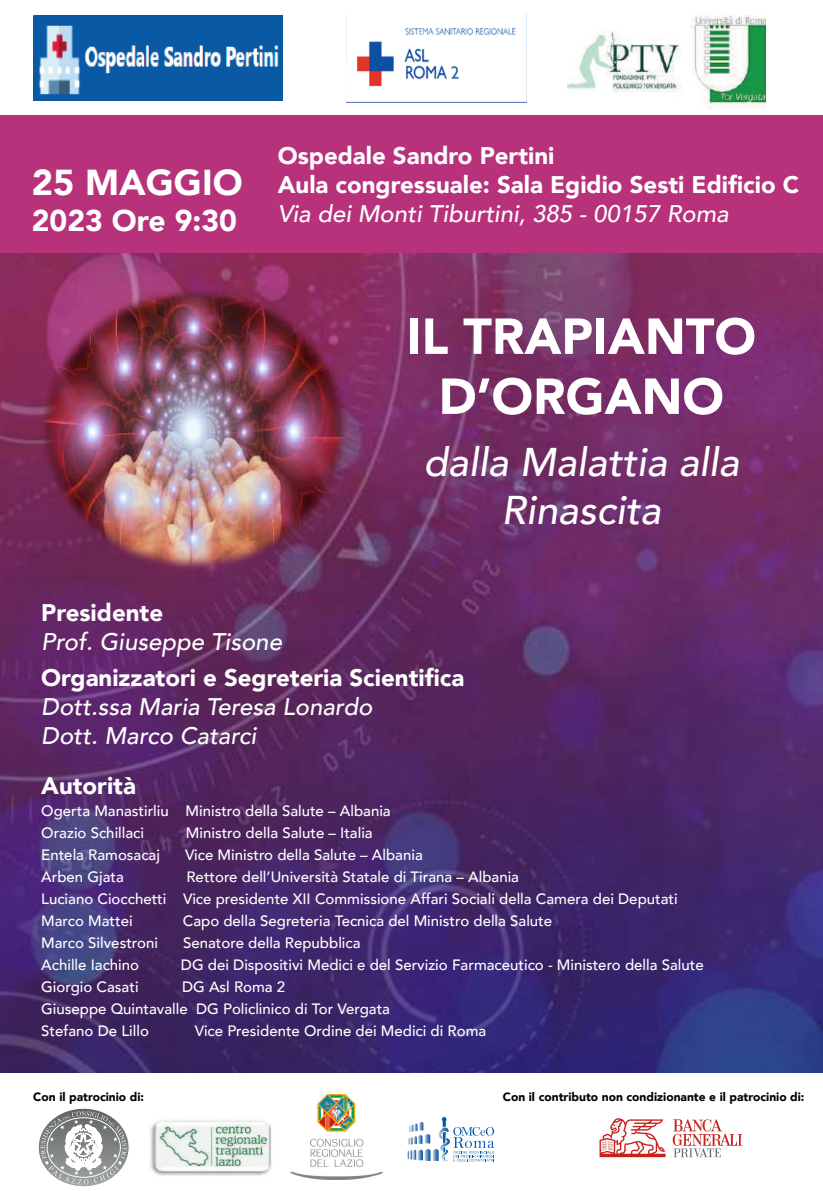
<style>
.page{position:relative;width:823px;height:1191px;background:#fff}
.page>*{position:absolute;margin:0;border:0;box-sizing:border-box;transform-origin:0 0}
.t1{font:900 50px/60px "Avenir";color:#fff;text-align:center}
.t2{font:italic 500 40px/48px "Avenir";color:#fff;text-align:center}
.t3{font:900 36px "Avenir";color:#fff}
.t4{font:900 30px "Avenir";color:#fff}
.t5{font:900 24px/28.8px "Avenir";color:#fff}
.t6{font:italic 500 24px/28.8px "Avenir";color:#fff}
.t7{font:500 15px/22px "Avenir";color:#fff}
.t8{font:900 12px "Avenir";color:#000001}
</style>
<div class="page">
<img style="left:0;top:253px;width:822px;height:820px">
<div style="left:0;top:116px;width:822px;height:137px;background:#b7317b"></div>
<img style="left:33px;top:278px;width:320px;height:299px">
<img style="left:290px;top:1095px;width:92px;height:84px">
<svg style="left:38px;top:1108px;width:91px;height:78px"></svg>
<img style="left:150px;top:1120px;width:122px;height:56px">
<img style="left:33px;top:15px;width:249px;height:85px">
<img style="left:347px;top:27px;width:179px;height:75px">
<img style="left:567px;top:15px;width:198px;height:94px">
<svg style="left:672px;top:1119px;width:69px;height:38px"></svg>
<svg style="left:599px;top:1118px;width:66px;height:39px"></svg>
<svg style="left:407px;top:1117px;width:87px;height:45px"></svg>
<h3 class="t3" style="left:32px;top:151px;width:212px">25 MAGGIO</h3>
<h3 class="t4" style="left:32px;top:195px;width:206px">2023 Ore 9:30</h3>
<h3 class="t5" style="left:277px;top:141px;width:522px">Ospedale Sandro Pertini<br>Aula congressuale: Sala Egidio Sesti Edificio C</h3>
<h3 class="t6" style="left:277px;top:199px;width:452px">Via dei Monti Tiburtini, 385 - 00157 Roma</h3>
<h1 class="t1" style="left:406px;top:305px;width:350px">IL TRAPIANTO<br>D’ORGANO</h1>
<h2 class="t2" style="left:423px;top:438px;width:317px">dalla Malattia alla<br>Rinascita</h2>
<h3 class="t5" style="left:41px;top:598px;width:123px">Presidente</h3>
<h3 class="t6" style="left:41px;top:627px;width:242px">Prof. Giuseppe Tisone</h3>
<h3 class="t5" style="left:41px;top:662px;width:424px">Organizzatori e Segreteria Scientifica</h3>
<h3 class="t6" style="left:41px;top:692px;width:332px">Dott.ssa Maria Teresa Lonardo<br>Dott. Marco Catarci</h3>
<h3 class="t5" style="left:41px;top:770px;width:96px">Autorità</h3>
<p class="t7" style="left:41px;top:799px;width:351px">Ogerta Manastirliu Ministro della Salute – Albania<br>Orazio Schillaci</p>
<p class="t7" style="left:186px;top:821px;width:188px">Ministro della Salute – Italia</p>
<p class="t7" style="left:41px;top:843px;width:120px">Entela Ramosacaj</p>
<p class="t7" style="left:185px;top:843px;width:239px">Vice Ministro della Salute – Albania</p>
<p class="t7" style="left:41px;top:865px;width:84px">Arben Gjata</p>
<p class="t7" style="left:41px;top:865px;width:637px;text-indent:145px">Rettore dell’Università Statale di Tirana – Albania<br>Luciano Ciocchetti Vice presidente XII Commissione Affari Sociali della Camera dei Deputati<br>Marco Mattei</p>
<p class="t7" style="left:183px;top:909px;width:370px">Capo della Segreteria Tecnica del Ministro della Salute</p>
<p class="t7" style="left:41px;top:931px;width:118px">Marco Silvestroni</p>
<p class="t7" style="left:183px;top:931px;width:179px">Senatore della Repubblica</p>
<p class="t7" style="left:41px;top:953px;width:99px">Achille Iachino</p>
<p class="t7" style="left:181px;top:953px;width:524px">DG dei Dispositivi Medici e del Servizio Farmaceutico - Ministero della Salute</p>
<p class="t7" style="left:41px;top:975px;width:350px">Giorgio Casati<br>Giuseppe Quintavalle DG Policlinico di Tor Vergata<br>Stefano De Lillo</p>
<p class="t7" style="left:182px;top:974px;width:105px">DG Asl Roma 2</p>
<p class="t7" style="left:195px;top:1019px;width:293px">Vice Presidente Ordine dei Medici di Roma</p>
<p class="t8" style="left:33px;top:1087px;width:112px">Con il patrocinio di:</p>
<p class="t8" style="left:502px;top:1087px;width:303px">Con il contributo non condizionante e il patrocinio di:</p>
</div>
